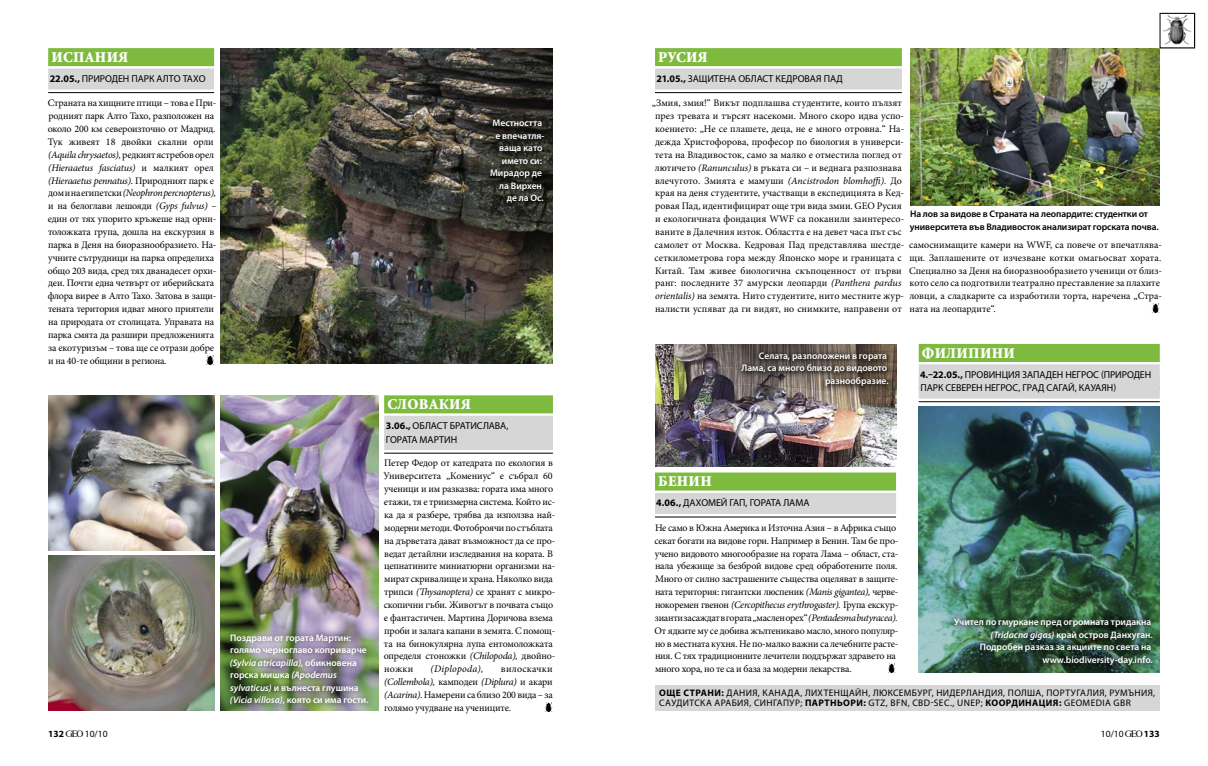
<style>
.page{position:relative;width:1208px;height:766px;background:#fff}
.page>*{position:absolute;margin:0;border:0;box-sizing:border-box;transform-origin:0 0}
.t1{font:900 15px "Vitosha";letter-spacing:.02em;color:#fff}
.t2{font:10px/12.8px "Minion Pro";letter-spacing:-.015em;color:#000}
.t3{font:10px/13.3px "Myriad Pro";letter-spacing:.02em;color:#000}
.t4{font:10px/13.3px "Myriad Pro";letter-spacing:-.005em;color:#000}
.t5{font:700 10px "Myriad Pro";letter-spacing:-.005em;color:#000}
.t6{font:italic 10px "Minion Pro";letter-spacing:.02em;color:#000}
.t7{font:600 9.5px/12.5px "Myriad Pro";color:#fff;text-align:right}
.t8{font:9.5px "Myriad Pro";letter-spacing:.045em;color:#000}
.t9{font:600 9.5px/12.9px "Myriad Pro";letter-spacing:-.01em;color:#000}
.t10{font:9.5px "Myriad Pro";letter-spacing:.085em;color:#000}
.t11{font:700 9.5px "Myriad Pro";color:#000}
.s1{font-weight:700}
.s2{font-style:italic}
.s3{font-weight:400}
.s4{font-family:"GEO Logo Font";font-size:8.5px}
</style>
<div class="page">
<img style="left:220px;top:48px;width:333px;height:315px">
<svg style="left:205px;top:355px;width:9px;height:9px"></svg>
<div style="left:48px;top:48px;width:166px;height:18px;background:#7dba3d"></div>
<div style="left:48px;top:68px;width:166px;height:21px;background:#d6d6d6"></div>
<hr style="left:48px;top:92px;width:166px;height:1px;background:#000">
<div style="left:484px;top:113px;width:64px;height:94px;background:#000;opacity:.7"></div>
<img style="left:220px;top:395px;width:158px;height:315px">
<img style="left:48px;top:395px;width:166px;height:155px">
<img style="left:48px;top:555px;width:166px;height:155px">
<svg style="left:544px;top:702px;width:9px;height:9px"></svg>
<div style="left:384px;top:395px;width:169px;height:18px;background:#7dba3d"></div>
<div style="left:384px;top:415px;width:169px;height:21px;background:#d6d6d6"></div>
<div style="left:384px;top:429px;width:169px;height:21px;background:#d6d6d6"></div>
<hr style="left:384px;top:453px;width:169px;height:1px;background:#000">
<div style="left:224px;top:627px;width:149px;height:82px;background:#000;opacity:.6"></div>
<svg style="left:1160px;top:15px;width:34px;height:34px"></svg>
<img style="left:910px;top:48px;width:249px;height:157px">
<img style="left:655px;top:344px;width:241px;height:122px">
<div style="left:655px;top:472px;width:241px;height:18px;background:#7dba3d"></div>
<div style="left:655px;top:493px;width:241px;height:21px;background:#d6d6d6"></div>
<hr style="left:655px;top:516px;width:241px;height:1px;background:#000">
<div style="left:735px;top:346px;width:159px;height:45px;background:#000;opacity:.6"></div>
<svg style="left:887px;top:663px;width:9px;height:9px"></svg>
<img style="left:918px;top:406px;width:241px;height:266px">
<div style="left:655px;top:48px;width:247px;height:18px;background:#7dba3d"></div>
<div style="left:655px;top:68px;width:247px;height:21px;background:#d6d6d6"></div>
<hr style="left:655px;top:92px;width:247px;height:1px;background:#000">
<svg style="left:1151px;top:304px;width:8px;height:9px"></svg>
<div style="left:655px;top:685px;width:504px;height:25px;background:#d6d6d6"></div>
<div style="left:918px;top:344px;width:241px;height:18px;background:#7dba3d"></div>
<div style="left:918px;top:364px;width:241px;height:21px;background:#d6d6d6"></div>
<div style="left:918px;top:377px;width:241px;height:21px;background:#d6d6d6"></div>
<hr style="left:918px;top:401px;width:241px;height:1px;background:#000">
<div style="left:944px;top:608px;width:215px;height:64px;background:#000;opacity:.6"></div>
<h1 class="t1" style="left:51px;top:49px;width:72px">ИСПАНИЯ</h1>
<p class="t3" style="left:50px;top:72px;width:69px"><span class="s1">22.05.,</span> ПРИРОДЕН</p>
<p class="t3" style="left:131px;top:72px;width:76px">ПАРК АЛТО ТАХО</p>
<p class="t2" style="left:48px;top:97px;width:170px">Страната на хищните птици – това е При&shy;родният парк Алто Тахо, разположен на около 200 км североизточно от Мадрид.<br>Тук живеят 18 двойки скални орли <span class="s2">(Aquila chrysaetos),</span> редкият ястребов орел <span class="s2">(Hieraaetus fasciatus)</span> и малкият орел <span class="s2">(Hieraaetus pennatus)</span>. Природният парк е дом и на египетски <span class="s2">(Neophron percnopterus), </span>и на белоглави лешояди <span class="s2">(Gyps fulvus)</span> – един от тях упорито кръжеше над орни&shy;толожката група, дошла на екскурзия в парка в деня на биоразнообразието. На&shy;учните сътрудници на парка определиха общо 203 вида, сред тях дванадесет орхи&shy;деи. Почти една четвърт от иберийската флора вирее в Алто Тахо. Затова в защи&shy;тената територия идват много приятели на природата от столицата. Управата на парка смята да разшири предложенията за екотуризъм – това ще се отрази добре и на 40-те общини в региона.</p>
<p class="t7" style="left:230px;top:631px;width:140px;text-align:left">Поздрави от гората Мартин: голямо черноглаво коприварче <span class="s2">(Sylvia atricapilla),</span> обикновена горска мишка <span class="s2">(Apodemus sylvaticus)</span> и вълнеста глушина <span class="s2">(Vicia villosa)</span>, която си има гости.</p>
<p class="t7" style="left:490px;top:117px;width:56px">Местността е впечатля&shy;ваща като името си:<br>Мирадор де ла Вирхен де ла Ос.</p>
<h1 class="t1" style="left:387px;top:396px;width:78px">СЛОВАКИЯ</h1>
<p class="t3" style="left:386px;top:419px;width:124px"><span class="s1">3.06.,</span> ОБЛАСТ БРАТИСЛАВА,<br>ГОРАТА МАРТИН</p>
<p class="t2" style="left:383px;top:457px;width:173px">Петер Федор от катедрата по екология в университета „Комениус“ е събрал 60 ученици и им разказва: гората има много етажи, тя е триизмерна система. Който ис&shy;ка да я разбере, трябва да използва най&shy;модерни методи. Фотоброячи по стъблата на дърветата дават възможност да се про&shy;ведат детайлни изследвания на кората. В цепнатините миниатюрни организми на&shy;мират скривалище и храна. Няколко вида трипси <span class="s2">(Thysanoptera)</span> се хранят с микро&shy;скопични гъби. Животът в почвата също е фантастичен. Мартина Доричова взема проби и залага капани в земята. С помощ&shy;та на бинокулярна лупа ентомоложката определя стоножки <span class="s2">(Chilopoda),</span> двойно&shy;ножки</p>
<p class="t6" style="left:430px;top:662px;width:54px">(Diplopoda),</p>
<p class="t2" style="left:384px;top:662px;width:170px;text-align:justify;text-indent:117px">вилоскачки <span class="s2">(Collembola),</span> камподеи <span class="s2">(Diplura)</span> и акари <span class="s2">(Acarina)</span>. Намерени са близо 200 вида – за голямо учудване на учениците.</p>
<h1 class="t1" style="left:658px;top:49px;width:44px">РУСИЯ</h1>
<p class="t5" style="left:656px;top:72px;width:58px">21.05., <span class="s3">ЗАЩИТЕН</span></p>
<p class="t3" style="left:730px;top:72px;width:113px">А ОБЛАСТ КЕДРОВАЯ ПАД</p>
<p class="t2" style="left:652px;top:97px;width:254px">„Змия, змия!“ Викът подплашва студентите, които пълзят през тревата и търсят насекоми. Много скоро идва успо&shy;коението: „Не се плашете, деца, не е много отровна.“ На&shy;дежда Христофорова, професор по биология в универси&shy;тета на Владивосток, само за малко е отместила поглед от лютичето <span class="s2">(Ranunculus)</span> в ръката си – и веднага разпознава влечугото. Змията е мамуши <span class="s2">(Ancistrodon blomhoffi).</span> До края на деня студентите, участващи в експедицията в Кед&shy;ровая Пад, идентифицират още три вида змии. GEO Русия и екологичната фондация WWF са поканили заинтересо&shy;ваните в Далечния изток. Областта е на девет часа път със самолет от Москва. Кедровая Пад представлява шестде&shy;сеткилометрова гора между Японско море и границата с Китай. Там живее биологична скъпоценност от първи ранг: последните 37 амурски леопарди <span class="s2">(Panthera pardus orientalis)</span> на земята. Нито студентите, нито местните жур&shy;налисти успяват да ги видят, но снимките, направени от</p>
<p class="t9" style="left:910px;top:207px;width:250px">На лов за видове в Страната на леопардите: студентки от университета във Владивосток анализират горската почва.</p>
<p class="t2" style="left:909px;top:238px;width:254px">самоснимащите камери на WWF, са повече от впечатлява&shy;щи. Заплашените от изчезване котки омагьосват хората.<br>Специално за Деня на биоразнообразието ученици от близ&shy;кото село са подготвили театрално преставление за плахите ловци, а сладкарите са изработили торта, наречена „Стра&shy;ната на леопардите“.</p>
<p class="t7" style="left:741px;top:349px;width:149px">Селата, разположени в гората<br>Лама, са много близо до видовото разнообразие.</p>
<h1 class="t1" style="left:922px;top:345px;width:94px">ФИЛИПИНИ</h1>
<p class="t5" style="left:920px;top:368px;width:71px">4.–22.05., <span class="s3">ПРОВИН</span></p>
<p class="t3" style="left:1001px;top:367px;width:51px">ЦИЯ ЗАПАДЕН</p>
<p class="t4" style="left:920px;top:367px;width:220px;text-indent:145px">НЕГРОС (ПРИРОДЕН<br>ПАРК СЕВЕРЕН НЕГРОС, ГРАД САГАЙ, КАУАЯН)</p>
<h1 class="t1" style="left:658px;top:473px;width:55px">БЕНИН</h1>
<p class="t3" style="left:656px;top:496px;width:155px"><span class="s1">4.06.,</span> ДАХОМЕЙ ГАП, ГОРАТА ЛАМА</p>
<p class="t2" style="left:654px;top:521px;width:245px">Не само в Южна Америка и Източна Азия – в Африка също секат богати на видове гори. Например в Бенин. Там бе про&shy;учено видовото многообразие на гората Лама – област, ста&shy;нала убежище за безброй видове сред обработените поля.<br>Много от силно застрашените същества оцеляват в защите&shy;ната територия: гигантски люспеник <span class="s2">(Manis gigantea),</span> черве&shy;нокоремен гвенон <span class="s2">(Cercopithecus erythrogaster).</span> Група екскур&shy;зианти засаждат в гората „маслен орех“ <span class="s2">(Pentadesma butyracea).<br></span>От ядките му се добива жълтеникаво масло, много популяр&shy;но в местната кухня. Не по-малко важни са лечебните расте&shy;ния. С тях традиционните лечители поддържат здравето на много хора, но те са и база за модерни лекарства.</p>
<p class="t7" style="left:954px;top:615px;width:200px">Учител по гмуркане пред огромната тридакна <span class="s2">(Tridacna gigas)</span> край остров Данхуган.<br>Подробен разказ за акциите по света на www.biodiversity-day.info.</p>
<p class="t11" style="left:659px;top:686px;width:87px">Още страни: <span class="s3">ДАНИЯ</span></p>
<p class="t8" style="left:758px;top:686px;width:54px">, КАНАДА, ЛИХТЕН</p>
<p class="t8" style="left:840px;top:686px;width:40px">ЩАЙН, ЛЮКСЕ</p>
<p class="t8" style="left:904px;top:686px;width:46px">МБУРГ, НИДЕ</p>
<p class="t8" style="left:961px;top:686px;width:25px">РЛАНДИЯ</p>
<p class="t10" style="left:1003px;top:686px;width:138px">, ПОЛША, ПОРТУГАЛИЯ, РУМЪНИЯ</p>
<p class="t8" style="left:1153px;top:686px;width:3px">,</p>
<p class="t8" style="left:659px;top:697px;width:25px">САУДИТСК</p>
<p class="t8" style="left:706px;top:697px;width:32px">А АРАБИЯ</p>
<p class="t8" style="left:749px;top:697px;width:383px">, СИН ГАПУР; <span class="s1">Партньори:</span> GTZ, BFN, CBD-SEC., UNEP; <span class="s1">Координация:</span> GEOMEDIA GBR</p>
<p class="t8" style="left:48px;top:727px;width:61px"><span class="s1">132</span> <span class="s4">g</span> 10/10</p>
<p class="t8" style="left:1101px;top:727px;width:60px">10/10<span class="s4">g</span> <span class="s1">133</span></p>
</div>
